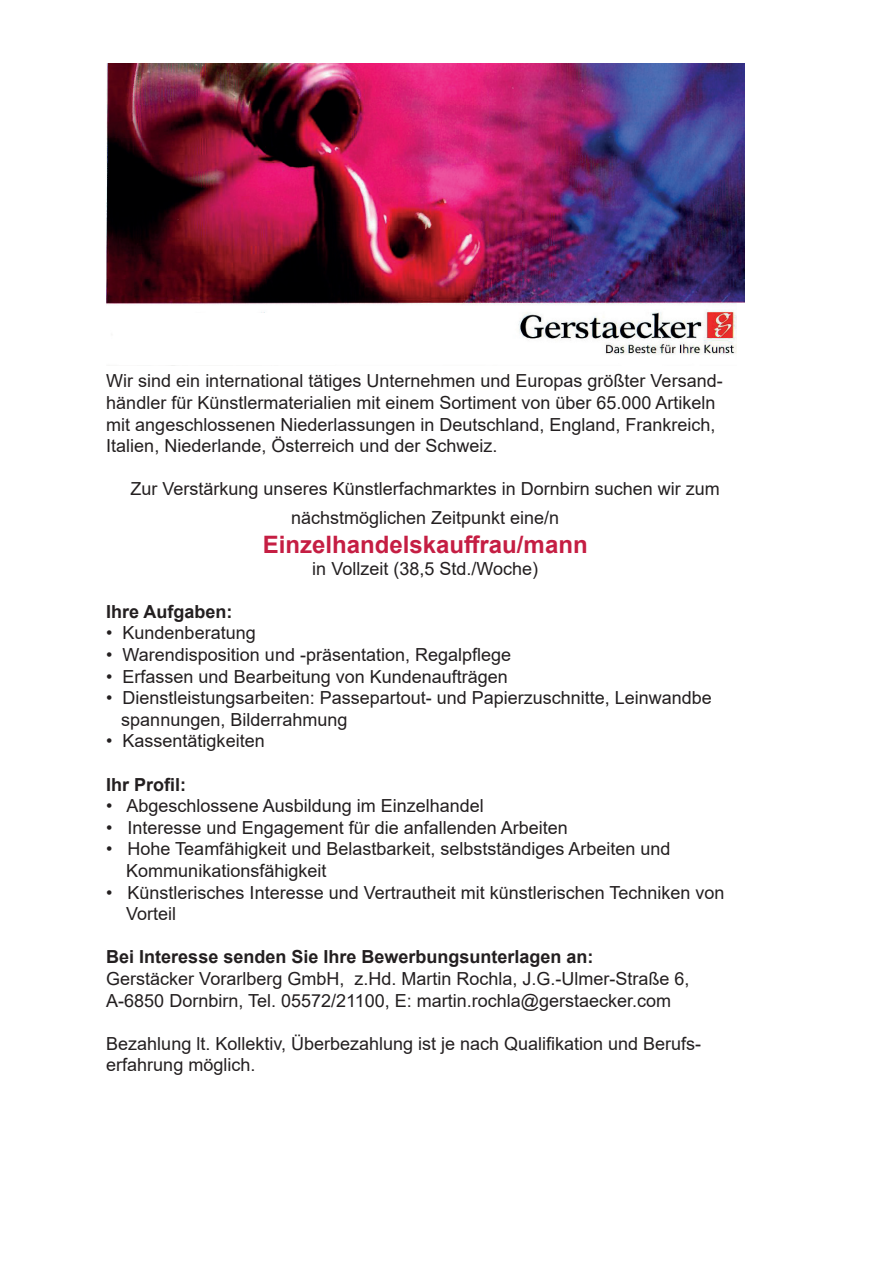
<style>
.page{position:relative;width:893px;height:1263px;background:#fff}
.page>*{position:absolute;margin:0;border:0;box-sizing:border-box;transform-origin:0 0}
.t1{font:700 24px "Arial";color:#c51e43}
.t2{font:18px/21.6px "Arial";color:#231f20}
.t3{font:700 18px "Arial";color:#231f20}
</style>
<div class="page">
<img style="left:106px;top:64px;width:638px;height:291px">
<div style="left:119px;top:313px;width:215px;height:52px;background:#fff"></div>
<div style="left:737px;top:303px;width:14px;height:67px;background:#fff"></div>
<p class="t2" style="left:106px;top:370px;width:618px">Wir sind ein international tätiges Unternehmen und Europas größter Versand&shy;händler für Künstlermaterialien mit einem Sortiment von über 65.000 Artikeln mit angeschlossenen Niederlassungen in Deutschland, England, Frankreich, Italien, Niederlande, Österreich und der Schweiz.</p>
<p class="t2" style="left:131px;top:474px;width:591px;line-height:28.8px;text-align:center">Zur Verstärkung unseres Künstlerfachmarktes in Dornbirn suchen wir zum nächstmöglichen Zeitpunkt eine/n</p>
<h1 class="t1" style="left:263px;top:528px;width:326px">Einzelhandelskauffrau/mann</h1>
<p class="t2" style="left:312px;top:557px;width:227px">in Vollzeit (38,5 Std./Woche)</p>
<p class="t3" style="left:106px;top:599px;width:128px">Ihre Aufgaben:</p>
<p class="t2" style="left:106px;top:622px;width:151px">• Kundenberatung</p>
<p class="t2" style="left:106px;top:644px;width:406px">• Warendisposition und -präsentation, Regalpflege</p>
<p class="t2" style="left:106px;top:665px;width:403px">• Erfassen und Bearbeitung von Kundenaufträgen</p>
<p class="t2" style="left:121px;top:687px;width:592px;text-indent:-15px">• Dienstleistungsarbeiten: Passepartout- und Papierzuschnitte, Leinwandbe spannungen, Bilderrahmung</p>
<p class="t2" style="left:106px;top:730px;width:160px">• Kassentätigkeiten</p>
<p class="t3" style="left:106px;top:771px;width:82px">Ihr Profil:</p>
<p class="t2" style="left:106px;top:795px;width:379px">• Abgeschlossene Ausbildung im Einzelhandel</p>
<p class="t2" style="left:106px;top:816px;width:463px">• Interesse und Engagement für die anfallenden Arbeiten</p>
<p class="t2" style="left:126px;top:838px;width:546px;text-indent:-20px">• Hohe Teamfähigkeit und Belastbarkeit, selbstständiges Arbeiten und<br>Kommunikationsfähigkeit</p>
<p class="t2" style="left:126px;top:881px;width:600px;text-indent:-20px">• Künstlerisches Interesse und Vertrautheit mit künstlerischen Techniken von<br>Vorteil</p>
<p class="t3" style="left:106px;top:944px;width:489px">Bei Interesse senden Sie Ihre Bewerbungsunterlagen an:</p>
<p class="t2" style="left:106px;top:968px;width:585px">Gerstäcker Vorarlberg GmbH, z.Hd. Martin Rochla, J.G.-Ulmer-Straße 6,<br>A-6850 Dornbirn, Tel. 05572/21100, E: martin.rochla@gerstaecker.com</p>
<p class="t2" style="left:106px;top:1032px;width:596px">Bezahlung lt. Kollektiv, Überbezahlung ist je nach Qualifikation und Berufs&shy;erfahrung möglich.</p>
</div>
